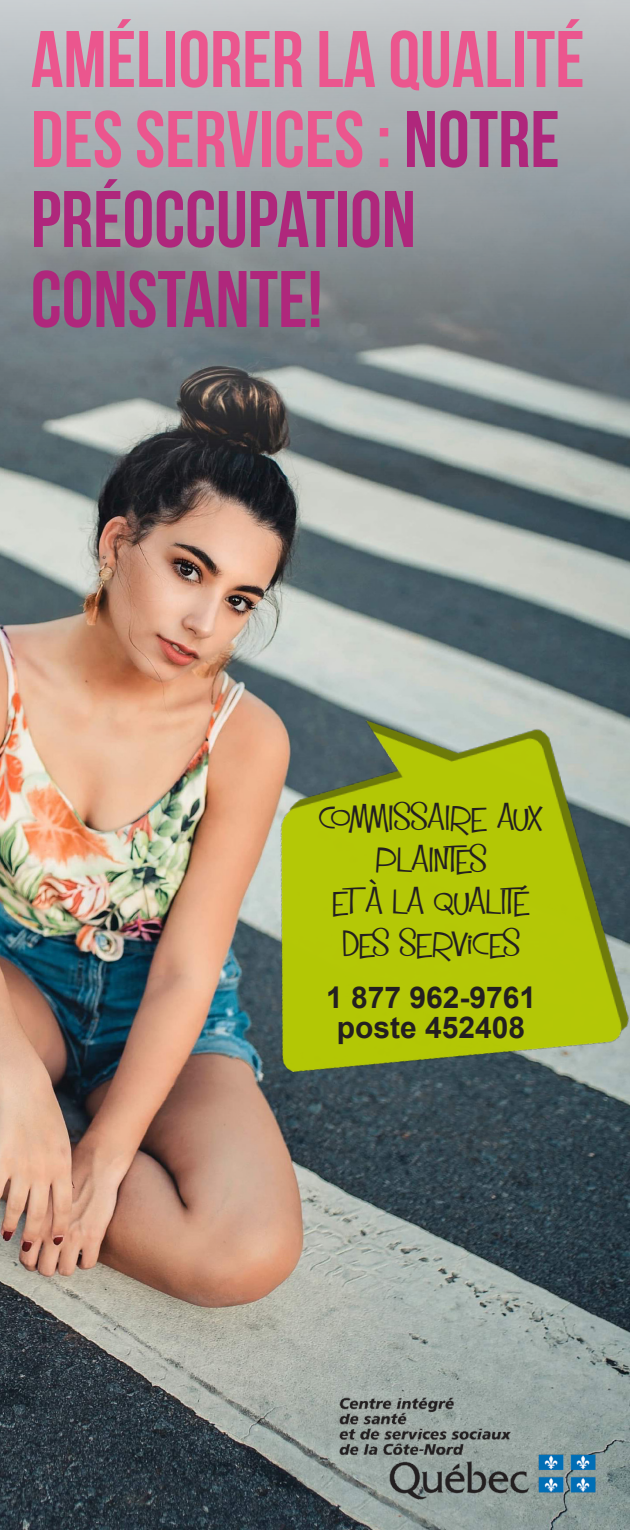
<style>
.page{position:relative;width:630px;height:1530px;background:#fff}
.page>*{position:absolute;margin:0;border:0;box-sizing:border-box;transform-origin:0 0}
.t1{font:700 80px/80px "Bebas Neue";color:#eb568e}
.t2{font:35px/42px "Mister Sirloin BTN Rare";color:#231f20;text-align:center;scale:1.16 1}
.t3{font:700 30px/30px "Arial";color:#231f20;text-align:center}
.s1{color:#af277c}
</style>
<div class="page">
<img style="left:0;top:0;width:630px;height:1530px">
<img style="left:315px;top:1373px;width:304px;height:143px">
<img style="left:213px;top:671px;width:417px;height:439px">
<p class="t1" style="left:31px;top:18px;width:555px">AMÉLIORER LA QUALITÉ<br>DES SERVICES : <span class="s1">NOTRE<br>PRÉOCCUPATION<br>CONSTANTE!</span></p>
<p class="t2" style="left:319px;top:797px;width:195px">COMMISSAIRE AUX<br>PLAINTES<br>ET À LA QUALITÉ<br>DES SERVICES</p>
<p class="t3" style="left:326px;top:983px;width:212px">1 877 962-9761 poste 452408</p>
</div>
